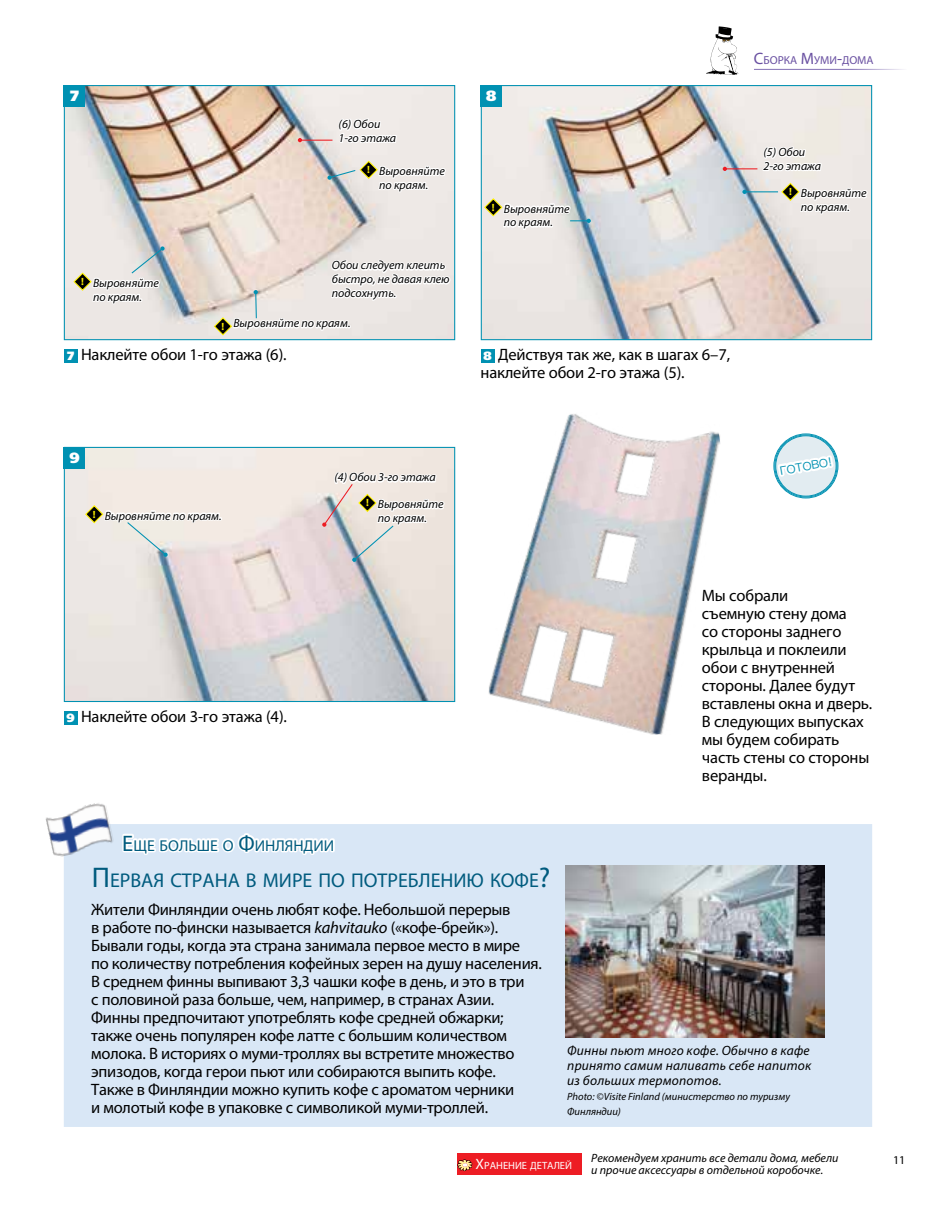
<style>
.page{position:relative;width:936px;height:1212px;background:#fff}
.page>*{position:absolute;margin:0;border:0;box-sizing:border-box;transform-origin:0 0}
.t1{font:19.95px "Myriad Pro";color:#005b7e}
.t2{font:16.5px/18px "Myriad Pro";letter-spacing:-.015em;color:#000}
.t3{font:15.75px "Myriad Pro";color:#005b7e}
.t4{font:14.85px "AG Foreigner Ultra Black C";color:#fff}
.t5{font:italic 13.5px/15px "Myriad Pro";letter-spacing:.015em;color:#000;text-align:justify}
.t6{font:italic 12px/13.8px "Myriad Pro";color:#000}
.t7{font:12px "Myriad Pro";color:#000}
.t8{font:11.7px "Ping Fang TC";color:#0091b2}
.t9{font:11.55px "Myriad Pro";color:#6950a1}
.t10{font:italic 10.5px/15px "Myriad Pro";color:#000}
.t11{font:10.5px "Myriad Pro";color:#fff}
.t12{font:700 10.5px "Myriad Pro";color:#fff200}
.s1{font-family:"AG Foreigner Ultra Black C";font-size:12px;color:#fff}
.s2{font-size:16.5px}
.s3{font-size:22.5px}
.s4{font-size:28.5px}
.s5{font-style:italic}
.s6{font-size:15px}
</style>
<div class="page">
<hr style="left:754px;top:69px;width:153px;height:1px;background:#8b79b8">
<svg style="left:706px;top:26px;width:32px;height:49px"></svg>
<div style="left:457px;top:1153px;width:124px;height:21px;background:#ed1d24"></div>
<svg style="left:457px;top:1159px;width:16px;height:13px"></svg>
<svg style="left:774px;top:435px;width:63px;height:62px"></svg>
<svg style="left:775px;top:452px;width:61px;height:28px"></svg>
<img style="left:448px;top:414px;width:272px;height:321px">
<img style="left:66px;top:87px;width:387px;height:251px">
<div style="left:64px;top:85px;width:391px;height:255px;border:1px solid #0091b2"></div>
<img style="left:66px;top:449px;width:387px;height:251px">
<div style="left:64px;top:447px;width:391px;height:255px;border:1px solid #0091b2"></div>
<img style="left:482px;top:87px;width:388px;height:251px">
<div style="left:480px;top:85px;width:392px;height:255px;border:1px solid #0091b2"></div>
<div style="left:64px;top:85px;width:21px;height:21px;background:#0091b2"></div>
<div style="left:64px;top:447px;width:21px;height:21px;background:#0091b2"></div>
<div style="left:480px;top:85px;width:22px;height:21px;background:#0091b2"></div>
<div style="left:64px;top:349px;width:14px;height:14px;background:#0091b2"></div>
<div style="left:64px;top:711px;width:14px;height:13px;background:#0091b2"></div>
<div style="left:480px;top:349px;width:14px;height:14px;background:#0091b2"></div>
<hr style="left:300px;top:140px;width:32px;height:1px;background:#ed1d24">
<svg style="left:298px;top:138px;width:4px;height:4px"></svg>
<hr style="left:724px;top:168px;width:33px;height:1px;background:#ed1d24">
<svg style="left:722px;top:167px;width:5px;height:4px"></svg>
<svg style="left:760px;top:142px;width:108px;height:78px"></svg>
<svg style="left:327px;top:114px;width:120px;height:84px"></svg>
<svg style="left:73px;top:246px;width:92px;height:64px"></svg>
<svg style="left:213px;top:241px;width:238px;height:100px;background:#e8e4e0"></svg>
<hr style="left:744px;top:191px;width:34px;height:1px;background:#0091b2">
<svg style="left:742px;top:190px;width:4px;height:4px"></svg>
<svg style="left:483px;top:185px;width:107px;height:50px"></svg>
<svg style="left:84px;top:491px;width:138px;height:66px;background:#ebe6e0"></svg>
<svg style="left:322px;top:453px;width:123px;height:109px;background:#e6e0da"></svg>
<div style="left:64px;top:824px;width:808px;height:303px;background:#d9e7f6"></div>
<img style="left:566px;top:865px;width:258px;height:172px">
<img style="left:45px;top:803px;width:70px;height:55px">
<svg style="left:120px;top:825px;width:216px;height:39px"></svg>
<p class="t4" style="left:70px;top:87px;width:10px">7</p>
<p class="t12" style="left:81px;top:275px;width:4px">!</p>
<p class="t6" style="left:93px;top:276px;width:67px">Выровняйте по краям.</p>
<p class="t6" style="left:338px;top:117px;width:59px">(6) Обои<br>1-го этажа</p>
<p class="t12" style="left:367px;top:163px;width:4px">!</p>
<p class="t6" style="left:379px;top:164px;width:67px">Выровняйте по краям.</p>
<p class="t12" style="left:221px;top:319px;width:4px">!</p>
<p class="t6" style="left:332px;top:258px;width:119px">Обои следует клеить быстро, не давая клею подсохнуть.</p>
<p class="t6" style="left:233px;top:316px;width:119px">Выровняйте по краям.</p>
<p class="t2" style="left:67px;top:345px;width:221px"><span class="s1">7</span> Наклейте обои 1-го этажа (6).</p>
<p class="t4" style="left:486px;top:87px;width:12px">8</p>
<p class="t12" style="left:492px;top:200px;width:4px">!</p>
<p class="t6" style="left:503px;top:201px;width:67px">Выровняйте по краям.</p>
<p class="t9" style="left:754px;top:53px;width:121px"><span class="s2">С</span>борка <span class="s2">М</span>уми<span class="s2">-</span>дома</p>
<p class="t6" style="left:763px;top:145px;width:59px">(5) Обои<br>2-го этажа</p>
<p class="t12" style="left:789px;top:185px;width:4px">!</p>
<p class="t6" style="left:800px;top:186px;width:67px">Выровняйте по краям.</p>
<p class="t2" style="left:480px;top:345px;width:251px"><span class="s1">8</span> Действуя так же, как в шагах 6–7, наклейте обои 2-го этажа (5).</p>
<p class="t4" style="left:69px;top:449px;width:12px">9</p>
<p class="t6" style="left:334px;top:470px;width:103px">(4) Обои 3-го этажа</p>
<p class="t12" style="left:366px;top:496px;width:4px">!</p>
<p class="t12" style="left:93px;top:507px;width:4px">!</p>
<p class="t6" style="left:378px;top:497px;width:67px">Выровняйте по краям.</p>
<p class="t6" style="left:105px;top:508px;width:119px">Выровняйте по краям.</p>
<p class="t8" style="left:778px;top:463px;width:54px;rotate:-10deg">ГОТОВО!</p>
<p class="t2" style="left:67px;top:707px;width:222px"><span class="s1">9</span> Наклейте обои 3-го этажа (4).</p>
<p class="t2" style="left:701px;top:586px;width:172px">Мы собрали<br>съемную стену дома<br>со стороны заднего крыльца и поклеили обои с внутренней стороны. Далее будут вставлены окна и дверь.<br>В следующих выпусках мы будем собирать часть стены со стороны веранды.</p>
<p class="t3" style="left:122px;top:836px;width:213px"><span class="s3">Е</span>ще больше о <span class="s3">Ф</span>инляндии</p>
<p class="t1" style="left:92px;top:868px;width:460px"><span class="s4">П</span> ервая страна в мире по потреблению кофе<span class="s4">?</span></p>
<p class="t2" style="left:91px;top:900px;width:452px">Жители Финляндии очень любят кофе. Небольшой перерыв<br>в работе по-фински называется <span class="s5">kahvitauko</span> («кофе-брейк»).<br>Бывали годы, когда эта страна занимала первое место в мире по количеству потребления кофейных зерен на душу населения.<br>В среднем финны выпивают 3,3 чашки кофе в день, и это в три<br>с половиной раза больше, чем, например, в странах Азии.<br>Финны предпочитают употреблять кофе средней обжарки; также очень популярен кофе латте с большим количеством молока. В историях о муми-троллях вы встретите множество эпизодов, когда герои пьют или собираются выпить кофе.<br>Также в Финляндии можно купить кофе с ароматом черники<br>и молотый кофе в упаковке с символикой муми-троллей.</p>
<p class="t5" style="left:567px;top:1042px;width:245px">Финны пьют много кофе. Обычно в кафе принято самим наливать себе напиток из больших термопотов.</p>
<p class="t10" style="left:567px;top:1089px;width:224px">Photo: ©Visite Finland (министерство по туризму<br>Финляндии)</p>
<p class="t11" style="left:475px;top:1159px;width:98px"><span class="s6">Х</span>ранение деталей</p>
<p class="t6" style="left:591px;top:1151px;width:249px;line-height:12px">Рекомендуем хранить все детали дома, мебели и прочие аксессуары в отдельной коробочке.</p>
<p class="t7" style="left:893px;top:1152px;width:14px">11</p>
</div>
